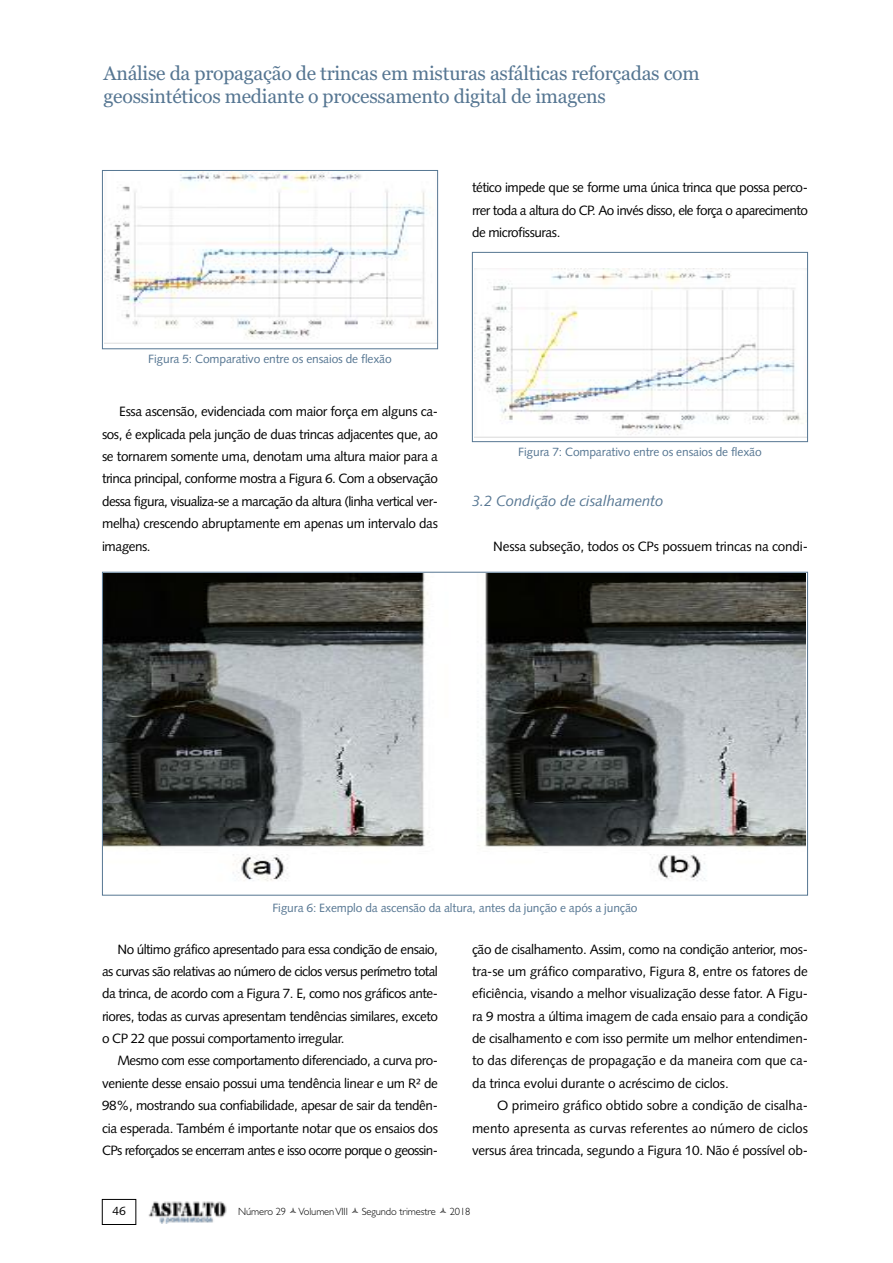
<style>
.page{position:relative;width:893px;height:1263px;background:#fff}
.page>*{position:absolute;margin:0;border:0;box-sizing:border-box;transform-origin:0 0}
.t1{font:19.5px/23.4px "Georgia";letter-spacing:-.01em;color:#567692}
.t2{font:italic 15px "Syntax LT Std";letter-spacing:-.01em;color:#567692}
.t3{font:13.5px/22.4px "Syntax LT Std";letter-spacing:-.025em;color:#000;text-align:justify}
.t4{font:12px "Syntax LT Std";letter-spacing:-.01em;color:#567692}
.t5{font:12px "Syntax LT Std";color:#000}
.t6{font:300 10.5px "Gill Sans";letter-spacing:-.01em;color:#000}
</style>
<div class="page">
<img style="left:148px;top:1201px;width:79px;height:22px">
<div style="left:102px;top:1199px;width:34px;height:26px;border:1px solid #000"></div>
<img style="left:104px;top:172px;width:332px;height:172px">
<div style="left:102px;top:170px;width:336px;height:179px;border:1px solid #567692"></div>
<img style="left:104px;top:574px;width:702px;height:307px">
<img style="left:474px;top:268px;width:332px;height:170px">
<div style="left:472px;top:252px;width:336px;height:190px;border:1px solid #567692"></div>
<h1 class="t1" style="left:104px;top:62px;width:598px">Análise da propagação de trincas em misturas asfálticas reforçadas com geossintéticos mediante o processamento digital de imagens</h1>
<p class="t3" style="left:472px;top:178px;width:337px">tético impede que se forme uma única trinca que possa perco&shy;rrer toda a altura do CP. Ao invés disso, ele força o aparecimento de microfissuras.</p>
<p class="t4" style="left:148px;top:354px;width:245px">Figura 5: Comparativo entre os ensaios de flexão</p>
<p class="t3" style="left:102px;top:402px;width:337px;text-indent:17px">Essa ascensão, evidenciada com maior força em alguns ca&shy;sos, é explicada pela junção de duas trincas adjacentes que, ao se tornarem somente uma, denotam uma altura maior para a trinca principal, conforme mostra a Figura 6. Com a observação dessa figura, visualiza-se a marcação da altura (linha vertical ver&shy;melha) crescendo abruptamente em apenas um intervalo das imagens.</p>
<p class="t4" style="left:518px;top:447px;width:245px">Figura 7: Comparativo entre os ensaios de flexão</p>
<p class="t2" style="left:472px;top:495px;width:193px">3.2 Condição de cisalhamento</p>
<p class="t3" style="left:493px;top:536px;width:316px">Nessa subseção, todos os CPs possuem trincas na condi-</p>
<p class="t4" style="left:272px;top:903px;width:367px">Figura 6: Exemplo da ascensão da altura, antes da junção e após a junção</p>
<p class="t3" style="left:102px;top:939px;width:337px;text-indent:15px">No último gráfico apresentado para essa condição de ensaio, as curvas são relativas ao número de ciclos versus perímetro total da trinca, de acordo com a Figura 7. E, como nos gráficos ante&shy;riores, todas as curvas apresentam tendências similares, exceto o CP 22 que possui comportamento irregular.</p>
<p class="t3" style="left:102px;top:1051px;width:337px;text-indent:15px">Mesmo com esse comportamento diferenciado, a curva pro&shy;veniente desse ensaio possui uma tendência linear e um R² de 98%, mostrando sua confiabilidade, apesar de sair da tendên&shy;cia esperada. Também é importante notar que os ensaios dos CPs reforçados se encerram antes e isso ocorre porque o geossin-</p>
<p class="t3" style="left:472px;top:939px;width:337px">ção de cisalhamento. Assim, como na condição anterior, mos&shy;tra-se um gráfico comparativo, Figura 8, entre os fatores de eficiência, visando a melhor visualização desse fator. A Figu&shy;ra 9 mostra a última imagem de cada ensaio para a condição de cisalhamento e com isso permite um melhor entendimen&shy;to das diferenças de propagação e da maneira com que ca&shy;da trinca evolui durante o acréscimo de ciclos.</p>
<p class="t3" style="left:472px;top:1095px;width:337px;text-indent:25px">O primeiro gráfico obtido sobre a condição de cisalha&shy;mento apresenta as curvas referentes ao número de ciclos versus área trincada, segundo a Figura 10. Não é possível ob-</p>
<p class="t5" style="left:112px;top:1206px;width:15px">46</p>
<p class="t6" style="left:238px;top:1205px;width:111px">Número 29 VolumenVIII</p>
<p class="t6" style="left:362px;top:1205px;width:76px">Segundo trimestre</p>
<p class="t6" style="left:450px;top:1205px;width:22px">2018</p>
</div>
